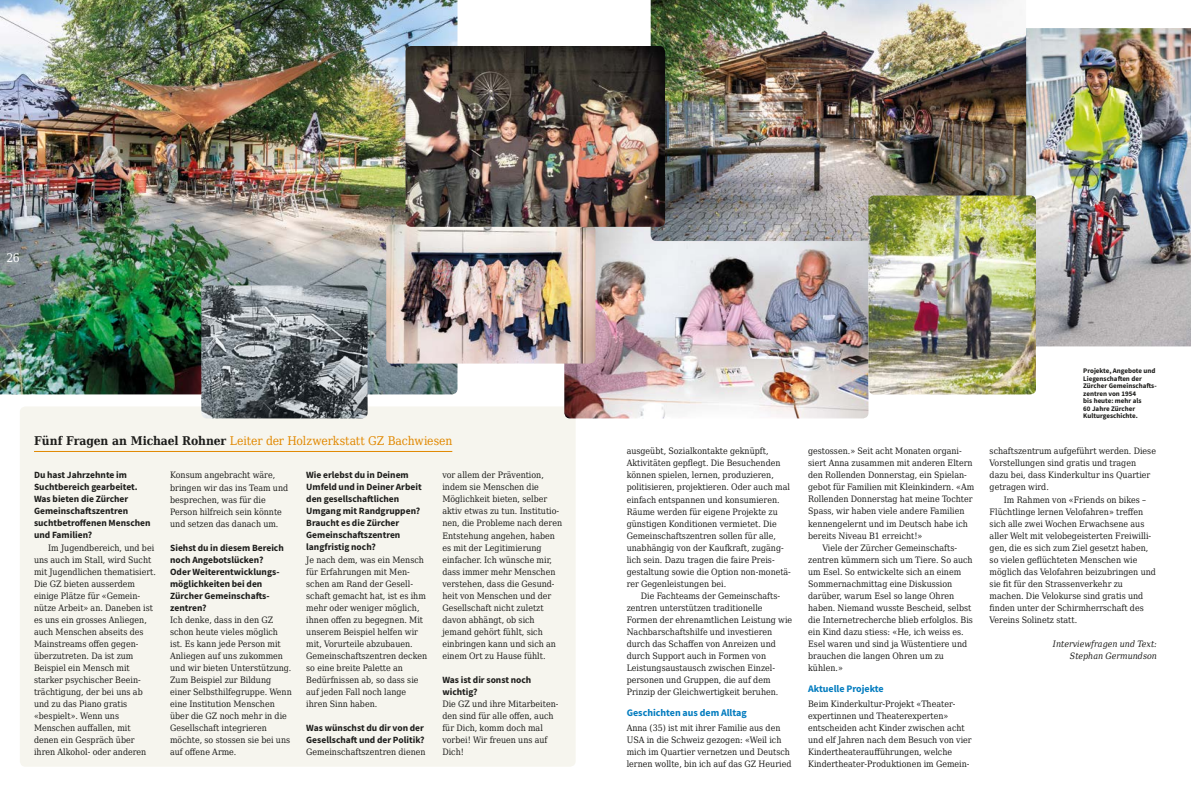
<style>
.page{position:relative;width:1191px;height:794px;background:#fff}
.page>*{position:absolute;margin:0;border:0;box-sizing:border-box;transform-origin:0 0}
.t1{font:12px "DejaVu Serif Condensed";letter-spacing:-.01em;color:#e18800}
.t2{font:12px "DejaVu Serif Condensed";color:#fff}
.t3{font:700 10px "Source Sans Pro";color:#037cbf}
.t4{font:700 9.5px/12px "Source Sans Pro";color:#1d1d1b}
.t5{font:8.8px/12px "DejaVu Serif Condensed";color:#1d1d1b}
.t6{font:italic 8.8px/12px "DejaVu Serif Condensed";color:#1d1d1b;text-align:right}
.t7{font:700 7px/7.5px "Source Sans Pro";color:#1d1d1b}
.s1{font-weight:700;color:#1d1d1b}
</style>
<div class="page">
<div style="left:20px;top:406px;width:555px;height:360px;background:#f6f5ee;border-radius:6px"></div>
<img style="left:564px;top:227px;width:304px;height:191px">
<img style="left:0;top:0;width:457px;height:394px">
<img style="left:386px;top:224px;width:209px;height:139px">
<hr style="left:34px;top:451px;width:418px;height:1px;background:#e18800">
<img style="left:1026px;top:28px;width:165px;height:318px">
<img style="left:650px;top:0;width:376px;height:241px">
<img style="left:868px;top:195px;width:168px;height:199px">
<img style="left:405px;top:46px;width:260px;height:181px">
<img style="left:201px;top:285px;width:166px;height:133px">
<h1 class="t2" style="left:6px;top:249px;width:15px">26</h1>
<h1 class="t1" style="left:34px;top:432px;width:420px"><span class="s1">Fünf Fragen an Michael Rohner</span> Leiter der Holzwerkstatt GZ Bachwiesen</h1>
<p class="t4" style="left:34px;top:469px;width:118px">Du hast Jahrzehnte im<br>Suchtbereich gearbeitet.<br>Was bieten die Zürcher<br>Gemeinschaftszentren suchtbetroffenen Menschen und Familien?</p>
<p class="t5" style="left:34px;top:541px;width:123px;text-indent:14px">Im Jugendbereich, und bei uns auch im Stall, wird Sucht mit Jugendlichen thematisiert.<br>Die GZ bieten ausserdem einige Plätze für «Gemein&shy;nütze Arbeit» an. Daneben ist es uns ein grosses Anliegen, auch Menschen abseits des<br>Mainstreams offen gegen&shy;überzutreten. Da ist zum<br>Beispiel ein Mensch mit starker psychischer Beein&shy;trächtigung, der bei uns ab und zu das Piano gratis «bespielt». Wenn uns<br>Menschen auffallen, mit denen ein Gespräch über ihren Alkohol- oder anderen</p>
<p class="t5" style="left:170px;top:469px;width:120px">Konsum angebracht wäre, bringen wir das ins Team und besprechen, was für die<br>Person hilfreich sein könnte und setzen das danach um.</p>
<p class="t4" style="left:170px;top:541px;width:115px">Siehst du in diesem Bereich noch Angebotslücken?<br>Oder Weiterentwicklungs&shy;möglichkeiten bei den<br>Zürcher Gemeinschafts&shy;zentren?</p>
<p class="t5" style="left:170px;top:613px;width:123px">Ich denke, dass in den GZ schon heute vieles möglich ist. Es kann jede Person mit<br>Anliegen auf uns zukommen und wir bieten Unterstützung.<br>Zum Beispiel zur Bildung einer Selbsthilfegruppe. Wenn eine Institution Menschen über die GZ noch mehr in die<br>Gesellschaft integrieren möchte, so stossen sie bei uns auf offene Arme.</p>
<p class="t4" style="left:306px;top:469px;width:117px">Wie erlebst du in Deinem<br>Umfeld und in Deiner Arbeit den gesellschaftlichen<br>Umgang mit Randgruppen?<br>Braucht es die Zürcher<br>Gemeinschaftszentren langfristig noch?</p>
<p class="t5" style="left:306px;top:553px;width:123px">Je nach dem, was ein Mensch für Erfahrungen mit Men&shy;schen am Rand der Gesell&shy;schaft gemacht hat, ist es ihm mehr oder weniger möglich, ihnen offen zu begegnen. Mit unserem Beispiel helfen wir mit, Vorurteile abzubauen.<br>Gemeinschaftszentren decken so eine breite Palette an<br>Bedürfnissen ab, so dass sie auf jeden Fall noch lange ihren Sinn haben.</p>
<p class="t4" style="left:306px;top:721px;width:120px">Was wünschst du dir von der<br>Gesellschaft und der Politik?</p>
<p class="t5" style="left:306px;top:745px;width:121px">Gemeinschaftszentren dienen</p>
<p class="t5" style="left:442px;top:469px;width:121px">vor allem der Prävention, indem sie Menschen die<br>Möglichkeit bieten, selber aktiv etwas zu tun. Institutio&shy;nen, die Probleme nach deren<br>Entstehung angehen, haben es mit der Legitimierung einfacher. Ich wünsche mir, dass immer mehr Menschen verstehen, dass die Gesund&shy;heit von Menschen und der<br>Gesellschaft nicht zuletzt davon abhängt, ob sich jemand gehört fühlt, sich einbringen kann und sich an einem Ort zu Hause fühlt.</p>
<p class="t4" style="left:442px;top:673px;width:90px">Was ist dir sonst noch wichtig?</p>
<p class="t5" style="left:442px;top:697px;width:118px">Die GZ und ihre Mitarbeiten&shy;den sind für alle offen, auch für Dich, komm doch mal vorbei! Wir freuen uns auf<br>Dich!</p>
<p class="t5" style="left:626px;top:445px;width:166px">ausgeübt, Sozialkontakte geknüpft, Aktivitäten gepflegt. Die Besuchenden können spielen, lernen, produzieren, politisieren, projektieren. Oder auch mal einfach entspannen und konsumieren.<br>Räume werden für eigene Projekte zu günstigen Konditionen vermietet. Die Gemeinschaftszentren sollen für alle, unabhängig von der Kaufkraft, zugäng&shy;lich sein. Dazu tragen die faire Preis&shy;gestaltung sowie die Option non-monetä&shy;rer Gegenleistungen bei.</p>
<p class="t5" style="left:626px;top:589px;width:167px;text-indent:14px">Die Fachteams der Gemeinschafts&shy;zentren unterstützen traditionelle Formen der ehrenamtlichen Leistung wie Nachbarschaftshilfe und investieren durch das Schaffen von Anreizen und durch Support auch in Formen von Leistungsaustausch zwischen Einzel&shy;personen und Gruppen, die auf dem Prinzip der Gleichwertigkeit beruhen.</p>
<p class="t3" style="left:626px;top:705px;width:122px">Geschichten aus dem Alltag</p>
<p class="t5" style="left:626px;top:721px;width:166px">Anna (35) ist mit ihrer Familie aus den USA in die Schweiz gezogen: «Weil ich mich im Quartier vernetzen und Deutsch lernen wollte, bin ich auf das GZ Heuried</p>
<p class="t5" style="left:808px;top:445px;width:155px">gestossen.» Seit acht Monaten organi-</p>
<p class="t5" style="left:808px;top:457px;width:166px">siert Anna zusammen mit anderen Eltern</p>
<p class="t5" style="left:808px;top:469px;width:160px">den Rollenden Donnerstag, ein Spielan-</p>
<p class="t5" style="left:808px;top:481px;width:168px">gebot für Familien mit Kleinkindern. «Am</p>
<p class="t5" style="left:808px;top:493px;width:166px">Rollenden Donnerstag hat meine Tochter</p>
<p class="t5" style="left:808px;top:505px;width:158px">Spass, wir haben viele andere Familien</p>
<p class="t5" style="left:808px;top:517px;width:161px">kennengelernt und im Deutsch habe ich</p>
<p class="t5" style="left:808px;top:529px;width:116px">bereits Niveau B1 erreicht!»</p>
<p class="t5" style="left:822px;top:541px;width:136px">Viele der Zürcher Gemeinschafts-</p>
<p class="t5" style="left:808px;top:553px;width:166px">zentren kümmern sich um Tiere. So auch</p>
<p class="t5" style="left:808px;top:565px;width:154px">um Esel. So entwickelte sich an einem</p>
<p class="t5" style="left:808px;top:577px;width:146px">Sommernachmittag eine Diskussion</p>
<p class="t5" style="left:808px;top:589px;width:148px">darüber, warum Esel so lange Ohren</p>
<p class="t5" style="left:808px;top:601px;width:165px">haben. Niemand wusste Bescheid, selbst</p>
<p class="t5" style="left:808px;top:613px;width:166px">die Internetrecherche blieb erfolglos. Bis</p>
<p class="t5" style="left:808px;top:625px;width:157px">ein Kind dazu stiess: «He, ich weiss es.</p>
<p class="t5" style="left:808px;top:637px;width:160px">Esel waren und sind ja Wüstentiere und</p>
<p class="t5" style="left:808px;top:649px;width:137px">brauchen die langen Ohren um zu</p>
<p class="t5" style="left:808px;top:661px;width:36px">kühlen.»</p>
<p class="t3" style="left:808px;top:681px;width:77px">Aktuelle Projekte</p>
<p class="t5" style="left:808px;top:697px;width:165px">Beim Kinderkultur-Projekt «Theater&shy;expertinnen und Theaterexperten» entscheiden acht Kinder zwischen acht und elf Jahren nach dem Besuch von vier Kindertheateraufführungen, welche Kindertheater-Produktionen im Gemein-</p>
<p class="t7" style="left:1083px;top:367px;width:75px">Projekte, Angebote und<br>Liegenschaften der<br>Zürcher Gemeinschafts&shy;zentren von 1954<br>bis heute: mehr als<br>60 Jahre Zürcher<br>Kulturgeschichte.</p>
<p class="t5" style="left:989px;top:445px;width:168px">schaftszentrum aufgeführt werden. Diese Vorstellungen sind gratis und tragen dazu bei, dass Kinderkultur ins Quartier getragen wird.</p>
<p class="t5" style="left:989px;top:493px;width:168px;text-indent:14px">Im Rahmen von «Friends on bikes – Flüchtlinge lernen Velofahren» treffen sich alle zwei Wochen Erwachsene aus aller Welt mit velobegeisterten Freiwilli&shy;gen, die es sich zum Ziel gesetzt haben, so vielen geflüchteten Menschen wie möglich das Velofahren beizubringen und sie fit für den Strassenverkehr zu machen. Die Velokurse sind gratis und finden unter der Schirmherrschaft des Vereins Solinetz statt.</p>
<p class="t6" style="left:1053px;top:637px;width:106px">Interviewfragen und Text:<br>Stephan Germundson</p>
</div>
